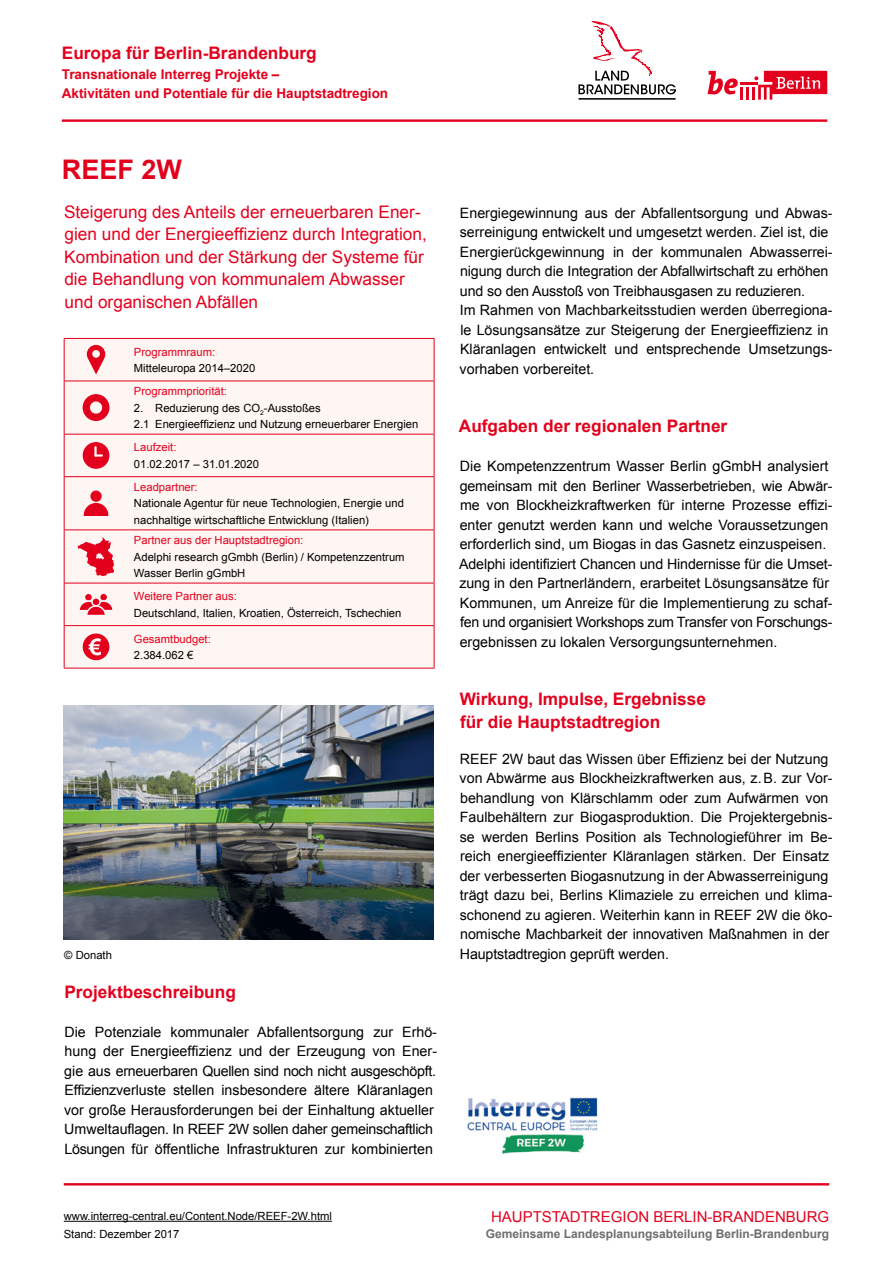
<style>
.page{position:relative;width:893px;height:1263px;background:#fff}
.page>*{position:absolute;margin:0;border:0;box-sizing:border-box;transform-origin:0 0}
.Headline_Innovation{font:700 27px "Arial";color:#e3001d}
.Subline_grau{font:17.25px/22.5px "Arial";color:#e3001d}
.Headline_2__Ebene_In{font:700 17.25px/22.5px "Arial";color:#e3001d}
.Europa_für_Berlin_un{font:700 17.25px "Arial";color:#e3001d}
.t1{font:15px "Arial";color:#e3001d}
.Fließtext{font:14.25px/19.5px "Arial";color:#000}
.Transnationale_Inter{font:700 13.5px "Arial";color:#e3001d}
.t2{font:700 12px "Arial";color:#6e6e6e}
.Fließtext-2{font:11.25px/16.5px "Arial";color:#000}
.Fließtext-3{font:11.25px "Arial";color:#e3001d}
</style>
<div class="page">
<svg style="left:578px;top:21px;width:98px;height:74px"></svg>
<hr style="left:578px;top:98px;width:98px;height:2px;background:#000">
<svg style="left:708px;top:71px;width:119px;height:29px"></svg>
<div style="left:65px;top:339px;width:369px;height:329px;background:#fef6f3"></div>
<hr style="left:64px;top:339px;width:1px;height:42px;background:#e3001d">
<hr style="left:64px;top:338px;width:64px;height:1px;background:#e3001d">
<hr style="left:128px;top:338px;width:306px;height:1px;background:#e3001d">
<hr style="left:434px;top:339px;width:1px;height:42px;background:#e3001d">
<hr style="left:64px;top:381px;width:1px;height:53px;background:#e3001d">
<hr style="left:64px;top:434px;width:1px;height:42px;background:#e3001d">
<hr style="left:64px;top:477px;width:1px;height:52px;background:#e3001d">
<hr style="left:64px;top:530px;width:1px;height:53px;background:#e3001d">
<hr style="left:64px;top:583px;width:1px;height:42px;background:#e3001d">
<hr style="left:64px;top:381px;width:64px;height:1px;background:#e3001d">
<hr style="left:64px;top:434px;width:64px;height:1px;background:#e3001d">
<hr style="left:64px;top:476px;width:64px;height:1px;background:#e3001d">
<hr style="left:64px;top:529px;width:64px;height:1px;background:#e3001d">
<hr style="left:64px;top:583px;width:64px;height:1px;background:#e3001d">
<hr style="left:128px;top:381px;width:306px;height:1px;background:#e3001d">
<hr style="left:434px;top:381px;width:1px;height:53px;background:#e3001d">
<hr style="left:434px;top:434px;width:1px;height:42px;background:#e3001d">
<hr style="left:434px;top:477px;width:1px;height:52px;background:#e3001d">
<hr style="left:434px;top:530px;width:1px;height:53px;background:#e3001d">
<hr style="left:434px;top:583px;width:1px;height:42px;background:#e3001d">
<hr style="left:128px;top:434px;width:306px;height:1px;background:#e3001d">
<hr style="left:128px;top:476px;width:306px;height:1px;background:#e3001d">
<hr style="left:128px;top:529px;width:306px;height:1px;background:#e3001d">
<hr style="left:128px;top:583px;width:306px;height:1px;background:#e3001d">
<hr style="left:64px;top:626px;width:1px;height:42px;background:#e3001d">
<hr style="left:64px;top:625px;width:64px;height:1px;background:#e3001d">
<hr style="left:64px;top:668px;width:64px;height:1px;background:#e3001d">
<hr style="left:128px;top:625px;width:306px;height:1px;background:#e3001d">
<hr style="left:434px;top:626px;width:1px;height:42px;background:#e3001d">
<hr style="left:128px;top:668px;width:306px;height:1px;background:#e3001d">
<svg style="left:87px;top:345px;width:18px;height:29px"></svg>
<div style="left:92px;top:350px;width:8px;height:8px;background:#fef6f3;border-radius:50%"></div>
<div style="left:83px;top:395px;width:26px;height:25px;background:#e3001d;border-radius:50%"></div>
<div style="left:83px;top:394px;width:26px;height:27px;border:2px solid #e3001d;border-radius:50%"></div>
<div style="left:91px;top:402px;width:10px;height:11px;background:#fef6f3;border-radius:50%"></div>
<div style="left:90px;top:401px;width:12px;height:13px;border:1px solid #fef6f3;border-radius:50%"></div>
<div style="left:83px;top:443px;width:26px;height:25px;background:#e3001d;border-radius:50%"></div>
<div style="left:83px;top:442px;width:26px;height:27px;border:1px solid #e3001d;border-radius:50%"></div>
<svg style="left:94px;top:447px;width:8px;height:10px"></svg>
<div style="left:91px;top:491px;width:10px;height:10px;background:#e3001d;border-radius:50%"></div>
<div style="left:90px;top:491px;width:12px;height:11px;border:1px solid #e3001d;border-radius:50%"></div>
<svg style="left:83px;top:502px;width:26px;height:15px"></svg>
<svg style="left:77px;top:535px;width:38px;height:42px"></svg>
<div style="left:100px;top:593px;width:8px;height:8px;background:#e3001d;border-radius:50%"></div>
<div style="left:99px;top:592px;width:9px;height:10px;border:2px solid #fef6f3;border-radius:50%"></div>
<div style="left:84px;top:593px;width:8px;height:8px;background:#e3001d;border-radius:50%"></div>
<div style="left:84px;top:592px;width:9px;height:10px;border:2px solid #fef6f3;border-radius:50%"></div>
<div style="left:91px;top:597px;width:10px;height:10px;border:2px solid #fef6f3;border-radius:50%"></div>
<svg style="left:77px;top:600px;width:38px;height:17px"></svg>
<div style="left:83px;top:634px;width:26px;height:25px;background:#e3001d;border-radius:50%"></div>
<div style="left:83px;top:633px;width:26px;height:27px;border:1px solid #e3001d;border-radius:50%"></div>
<svg style="left:88px;top:638px;width:13px;height:17px"></svg>
<hr style="left:62px;top:119px;width:765px;height:3px;background:#e3001d">
<hr style="left:64px;top:1183px;width:765px;height:2px;background:#e3001d">
<hr style="left:64px;top:1221px;width:268px;height:1px;background:#000">
<img style="left:64px;top:705px;width:370px;height:234px">
<img style="left:467px;top:1097px;width:131px;height:58px">
<p class="Europa_für_Berlin_un" style="left:62px;top:42px;width:256px">Europa für Berlin-Brandenburg</p>
<h1 class="Transnationale_Inter" style="left:62px;top:65px;width:219px">Transnationale Interreg Projekte –</h1>
<h1 class="Transnationale_Inter" style="left:62px;top:84px;width:328px">Aktivitäten und Potentiale für die Hauptstadtregion</h1>
<h2 class="Headline_Innovation" style="left:62px;top:152px;width:122px">REEF 2W</h2>
<h3 class="Subline_grau" style="left:64px;top:201px;width:364px">Steigerung des Anteils der erneuerbaren Ener&shy;gien und der Energieeffizienz durch Integration, Kombination und der Stärkung der Systeme für die Behandlung von kommunalem Abwasser und organischen Abfällen</h3>
<p class="Fließtext-3" style="left:134px;top:344px;width:83px">Programmraum:</p>
<p class="Fließtext-2" style="left:134px;top:360px;width:123px">Mitteleuropa 2014–2020</p>
<p class="Fließtext-3" style="left:134px;top:384px;width:95px">Programmpriorität:</p>
<p class="Fließtext-2" style="left:134px;top:400px;width:188px">2. Reduzierung des CO<sub>2</sub>-Ausstoßes</p>
<p class="Fließtext-2" style="left:134px;top:416px;width:286px">2.1 Energieeffizienz und Nutzung erneuerbarer Energien</p>
<p class="Fließtext-3" style="left:134px;top:440px;width:44px">Laufzeit:</p>
<p class="Fließtext-2" style="left:134px;top:456px;width:127px">01.02.2017 – 31.01.2020</p>
<p class="Fließtext-3" style="left:134px;top:480px;width:65px">Leadpartner:</p>
<p class="Fließtext-2" style="left:134px;top:495px;width:271px">Nationale Agentur für neue Technologien, Energie und nachhaltige wirtschaftliche Entwicklung (Italien)</p>
<p class="Fließtext-3" style="left:134px;top:533px;width:171px">Partner aus der Hauptstadtregion:</p>
<p class="Fließtext-2" style="left:134px;top:548px;width:272px">Adelphi research gGmbh (Berlin) / Kompetenzzentrum<br>Wasser Berlin gGmbH</p>
<p class="Fließtext-3" style="left:134px;top:589px;width:104px">Weitere Partner aus:</p>
<p class="Fließtext-2" style="left:134px;top:605px;width:269px">Deutschland, Italien, Kroatien, Österreich, Tschechien</p>
<p class="Fließtext-3" style="left:134px;top:631px;width:78px">Gesamtbudget:</p>
<p class="Fließtext-2" style="left:134px;top:647px;width:61px">2.384.062 €</p>
<p class="Fließtext-2" style="left:64px;top:947px;width:49px">© Donath</p>
<h4 class="Headline_2__Ebene_In" style="left:64px;top:981px;width:173px">Projektbeschreibung</h4>
<p class="Fließtext" style="left:64px;top:1022px;width:374px">Die Potenziale kommunaler Abfallentsorgung zur Erhö&shy;hung der Energieeffizienz und der Erzeugung von Ener&shy;gie aus erneuerbaren Quellen sind noch nicht ausgeschöpft.<br>Effizienzverluste stellen insbesondere ältere Kläranlagen vor große Herausforderungen bei der Einhaltung aktueller Umweltauflagen. In REEF 2W sollen daher gemeinschaftlich Lösungen für öffentliche Infrastrukturen zur kombinierten</p>
<p class="Fließtext-2" style="left:64px;top:1208px;width:270px">www.interreg-central.eu/Content.Node/REEF-2W.html</p>
<p class="Fließtext-2" style="left:64px;top:1226px;width:117px">Stand: Dezember 2017</p>
<p class="Fließtext" style="left:460px;top:203px;width:374px">Energiegewinnung aus der Abfallentsorgung und Abwas&shy;serreinigung entwickelt und umgesetzt werden. Ziel ist, die Energierückgewinnung in der kommunalen Abwasserrei&shy;nigung durch die Integration der Abfallwirtschaft zu erhöhen und so den Ausstoß von Treibhausgasen zu reduzieren.</p>
<p class="Fließtext" style="left:460px;top:301px;width:374px">Im Rahmen von Machbarkeitsstudien werden überregiona&shy;le Lösungsansätze zur Steigerung der Energieeffizienz in Kläranlagen entwickelt und entsprechende Umsetzungs&shy;vorhaben vorbereitet.</p>
<h4 class="Headline_2__Ebene_In" style="left:459px;top:416px;width:270px">Aufgaben der regionalen Partner</h4>
<p class="Fließtext" style="left:460px;top:457px;width:374px">Die Kompetenzzentrum Wasser Berlin gGmbH analysiert gemeinsam mit den Berliner Wasserbetrieben, wie Abwär&shy;me von Blockheizkraftwerken für interne Prozesse effizi&shy;enter genutzt werden kann und welche Voraussetzungen erforderlich sind, um Biogas in das Gasnetz einzuspeisen.</p>
<p class="Fließtext" style="left:459px;top:554px;width:375px">Adelphi identifiziert Chancen und Hindernisse für die Umset&shy;zung in den Partnerländern, erarbeitet Lösungsansätze für Kommunen, um Anreize für die Implementierung zu schaf&shy;fen und organisiert Workshops zum Transfer von Forschungs&shy;ergebnissen zu lokalen Versorgungsunternehmen.</p>
<h4 class="Headline_2__Ebene_In" style="left:460px;top:689px;width:248px">Wirkung, Impulse, Ergebnisse für die Hauptstadtregion</h4>
<p class="Fließtext" style="left:460px;top:749px;width:374px">REEF 2W baut das Wissen über Effizienz bei der Nutzung von Abwärme aus Blockheizkraftwerken aus, z.B. zur Vor&shy;behandlung von Klärschlamm oder zum Aufwärmen von Faulbehältern zur Biogasproduktion. Die Projektergebnis&shy;se werden Berlins Position als Technologieführer im Be&shy;reich energieeffizienter Kläranlagen stärken. Der Einsatz der verbesserten Biogasnutzung in der Abwasserreinigung trägt dazu bei, Berlins Klimaziele zu erreichen und klima&shy;schonend zu agieren. Weiterhin kann in REEF 2W die öko&shy;nomische Machbarkeit der innovativen Maßnahmen in der Hauptstadtregion geprüft werden.</p>
<p class="t1" style="left:491px;top:1207px;width:340px">HAUPTSTADTREGION BERLIN-BRANDENBURG</p>
<p class="t2" style="left:486px;top:1226px;width:345px">Gemeinsame Landesplanungsabteilung Berlin-Brandenburg</p>
</div>
